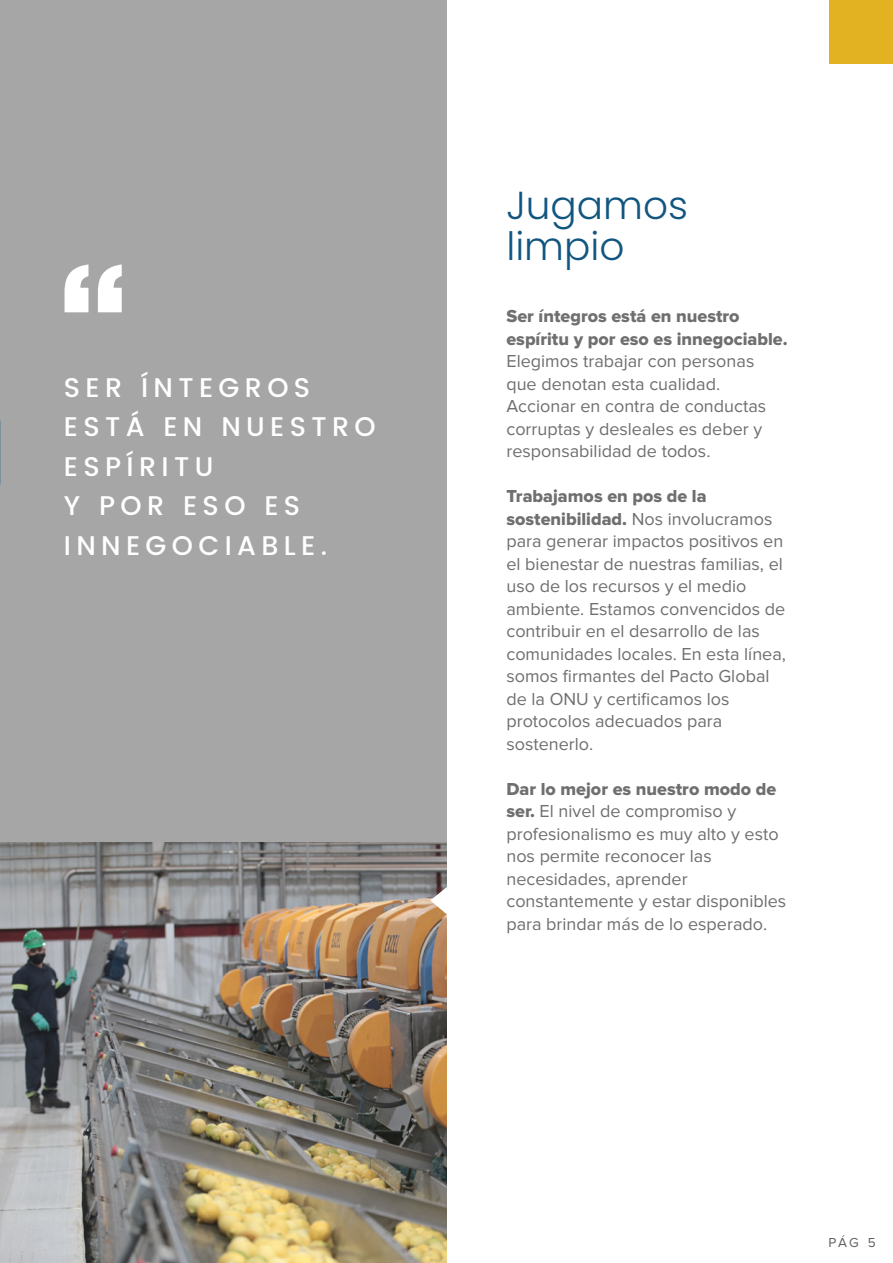
<style>
.page{position:relative;width:893px;height:1263px;background:#fff}
.page>*{position:absolute;margin:0;border:0;box-sizing:border-box;transform-origin:0 0}
.t1{font:300 39px/40.5px "Poppins";color:#115680}
.t2{font:500 27px/39.6px "Poppins";letter-spacing:.2em;color:#fff}
.t3{font:18px/22.5px "Proxima Nova";color:#706f6f}
.t4{font:18px/22.5px "Proxima Nova Extrabld";color:#706f6f}
.t5{font:13.5px "Proxima Nova";color:#606060}
.s1{font-family:"Proxima Nova"}
.s2{font-family:"Proxima Nova Extrabld"}
</style>
<div class="page">
<div style="left:0;top:0;width:446px;height:842px;background:#a6a6a6"></div>
<img style="left:0;top:842px;width:446px;height:421px">
<div style="left:829px;top:0;width:64px;height:64px;background:#e3b222"></div>
<svg style="left:65px;top:264px;width:57px;height:48px"></svg>
<svg style="left:430px;top:885px;width:17px;height:31px"></svg>
<h2 class="t2" style="left:64px;top:368px;width:313px">SER ÍNTEGROS<br>ESTÁ EN NUESTRO<br>ESPÍRITU<br>Y POR ESO ES<br>INNEGOCIABLE.</h2>
<h1 class="t1" style="left:506px;top:186px;width:183px">Jugamos limpio</h1>
<p class="t4" style="left:506px;top:305px;width:283px">Ser íntegros está en nuestro espíritu y por eso es innegociable.</p>
<p class="t3" style="left:506px;top:350px;width:261px">Elegimos trabajar con personas que denotan esta cualidad.<br>Accionar en contra de conductas corruptas y desleales es deber y responsabilidad de todos.</p>
<p class="t4" style="left:506px;top:485px;width:267px">Trabajamos en pos de la sostenibilidad. <span class="s1">Nos involucramos</span></p>
<p class="t3" style="left:506px;top:530px;width:281px">para generar impactos positivos en el bienestar de nuestras familias, el uso de los recursos y el medio ambiente. Estamos convencidos de contribuir en el desarrollo de las comunidades locales. En esta línea, somos firmantes del Pacto Global de la ONU y certificamos los protocolos adecuados para sostenerlo.</p>
<p class="t4" style="left:506px;top:778px;width:271px">Dar lo mejor es nuestro modo de</p>
<p class="t3" style="left:506px;top:800px;width:281px"><span class="s2">ser.</span> El nivel de compromiso y profesionalismo es muy alto y esto nos permite reconocer las necesidades, aprender constantemente y estar disponibles para brindar más de lo esperado.</p>
<p class="t5" style="left:829px;top:1235px;width:49px">PÁG 5</p>
</div>
